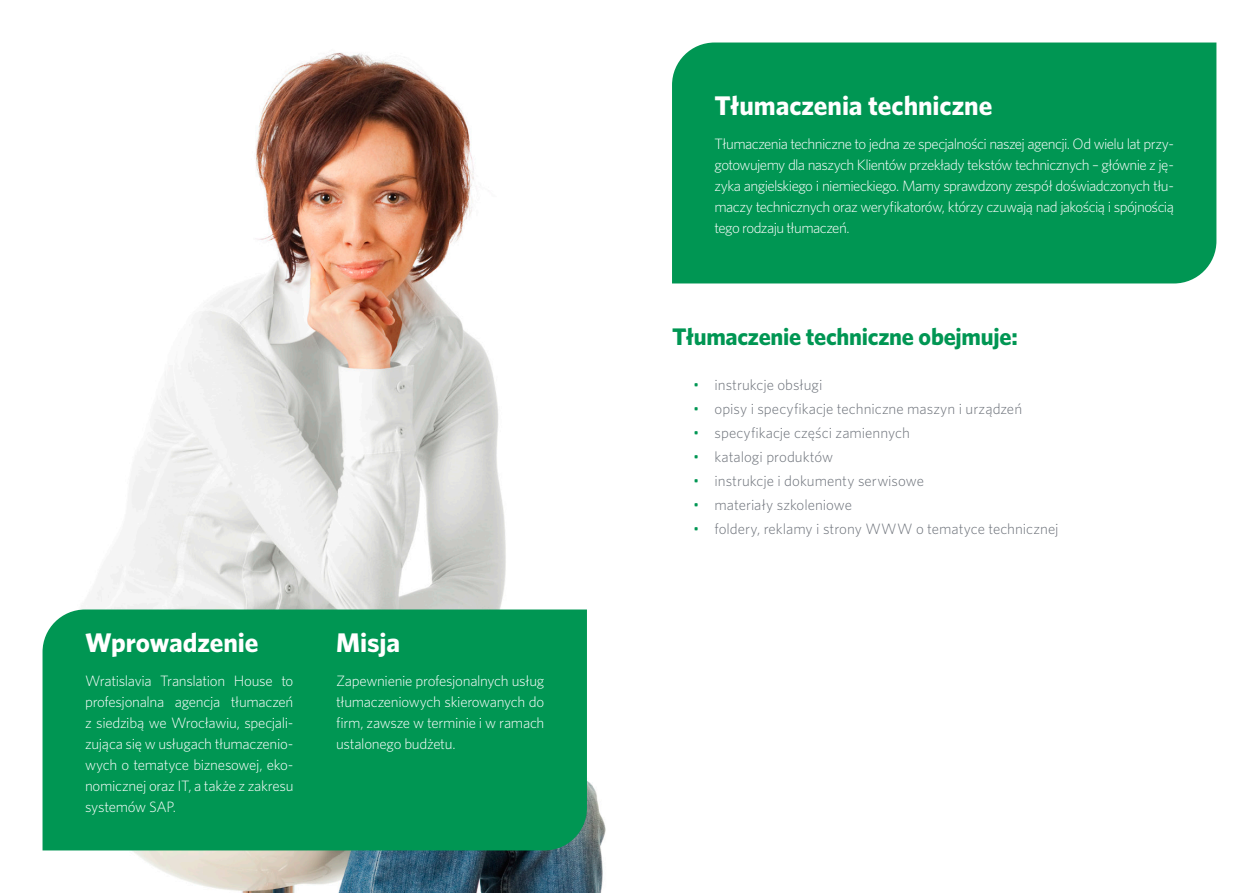
<style>
.page{position:relative;width:1259px;height:893px;background:#fff}
.page>*{position:absolute;margin:0;border:0;box-sizing:border-box;transform-origin:0 0}
.Box_Header_white{font:700 27px "Whitney";letter-spacing:-.005em;color:#fff}
.Header_16pt{font:700 24px "Whitney";letter-spacing:-.01em;color:#009653}
.Box_Text_white{font:300 15px/21px "Whitney";letter-spacing:-.025em;color:#fff;text-align:justify}
.Dotted_regular{font:300 15px "Whitney";color:#6c7179}
.s1{color:#009653}
</style>
<div class="page">
<img style="left:42px;top:53px;width:564px;height:840px">
<div style="left:43px;top:609px;width:544px;height:241px;background:#009653"></div>
<div style="left:672px;top:43px;width:544px;height:240px;background:#009653"></div>
<p class="Box_Header_white" style="left:85px;top:625px;width:175px">Wprowadzenie</p>
<p class="Box_Text_white" style="left:85px;top:670px;width:210px">Wratislavia Translation House to profesjonalna agencja tłumaczeń z siedzibą we Wrocławiu, specjali&shy;zująca się w usługach tłumaczenio&shy;wych o tematyce biznesowej, eko&shy;nomicznej oraz IT, a także z zakresu systemów SAP.</p>
<p class="Box_Header_white" style="left:336px;top:625px;width:66px">Misja</p>
<p class="Box_Text_white" style="left:336px;top:670px;width:210px">Zapewnienie profesjonalnych usług tłumaczeniowych skierowanych do firm, zawsze w terminie i w ramach ustalonego budżetu.</p>
<p class="Box_Header_white" style="left:714px;top:87px;width:279px">Tłumaczenia techniczne</p>
<p class="Box_Text_white" style="left:714px;top:132px;width:461px">Tłumaczenia techniczne to jedna ze specjalności naszej agencji. Od wielu lat przy&shy;gotowujemy dla naszych Klientów przekłady tekstów technicznych – głównie z ję&shy;zyka angielskiego i niemieckiego. Mamy sprawdzony zespół doświadczonych tłu&shy;maczy technicznych oraz weryfikatorów, którzy czuwają nad jakością i spójnością tego rodzaju tłumaczeń.</p>
<p class="Header_16pt" style="left:672px;top:321px;width:347px">Tłumaczenie techniczne obejmuje:</p>
<p class="Dotted_regular" style="left:693px;top:375px;width:131px"><span class="s1">•</span> instrukcje obsługi</p>
<p class="Dotted_regular" style="left:693px;top:399px;width:330px"><span class="s1">•</span> opisy i specyfikacje techniczne maszyn i urządzeń</p>
<p class="Dotted_regular" style="left:693px;top:423px;width:218px"><span class="s1">•</span> specyfikacje części zamiennych</p>
<p class="Dotted_regular" style="left:693px;top:447px;width:141px"><span class="s1">•</span> katalogi produktów</p>
<p class="Dotted_regular" style="left:693px;top:471px;width:232px"><span class="s1">•</span> instrukcje i dokumenty serwisowe</p>
<p class="Dotted_regular" style="left:693px;top:495px;width:160px"><span class="s1">•</span> materiały szkoleniowe</p>
<p class="Dotted_regular" style="left:693px;top:519px;width:367px"><span class="s1">•</span> foldery, reklamy i strony WWW o tematyce technicznej</p>
</div>
